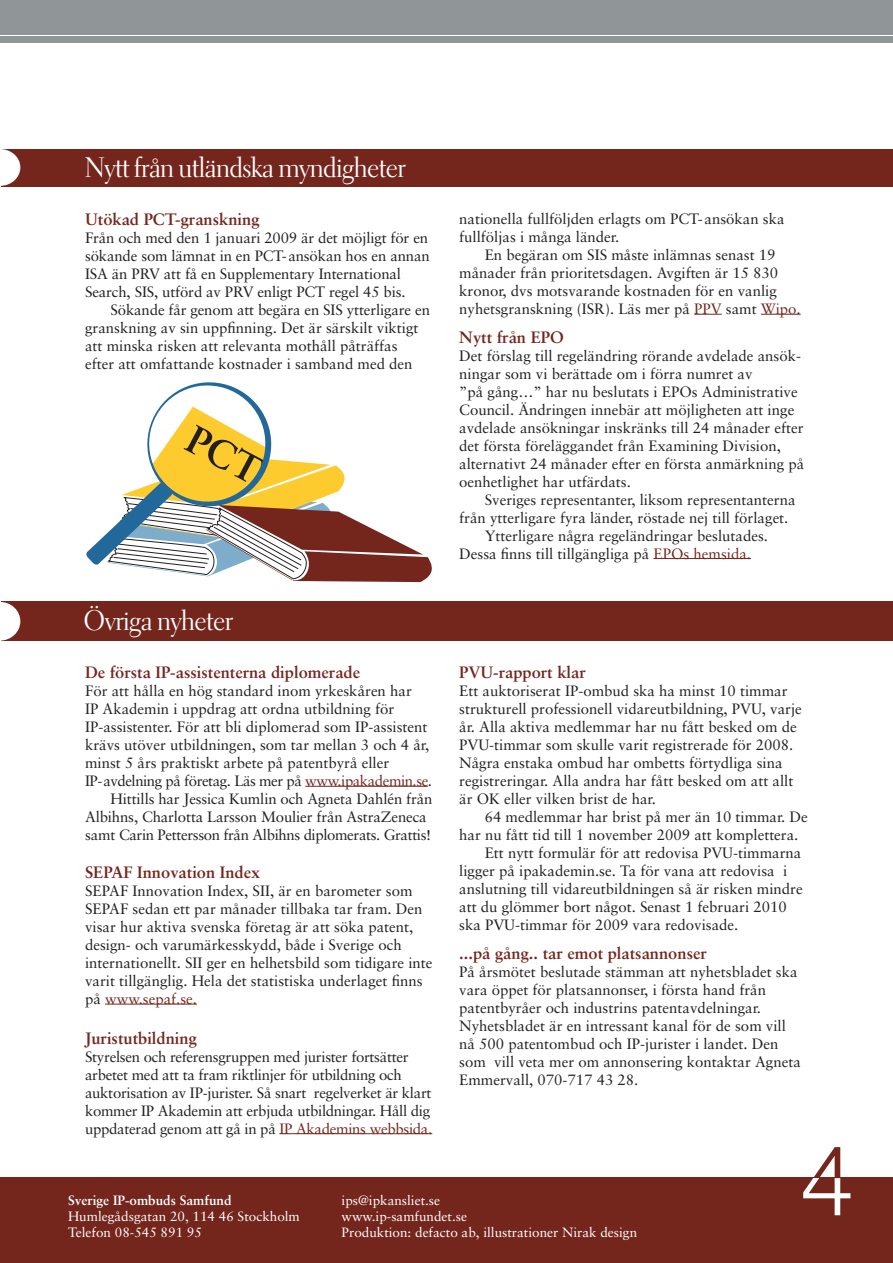
<style>
.page{position:relative;width:893px;height:1263px;background:#fff}
.page>*{position:absolute;margin:0;border:0;box-sizing:border-box;transform-origin:0 0}
.t1{font:28.5px "Electra LH Display";letter-spacing:.005em;color:#fff}
.Brödtext{font:700 16.5px "Sabon";color:#74261d}
.Rubbe{font:700 16.5px "Sabon";color:#74261d}
.Brödtext-2{font:15px/18px "Sabon";color:#231f20}
.Rubbe-2{font:15px "Sabon";color:#231f20}
.Brödtext-3{font:15px/18px "Sabon";letter-spacing:-.02em;color:#231f20}
.Brödtext-4{font:13.5px/16.2px "Sabon";color:#fff}
.Brödtext-5{font:700 13.5px "Sabon";color:#fff}
.s1{color:#74261d}
</style>
<div class="page">
<div style="left:0;top:0;width:893px;height:34px;background:#909597"></div>
<div style="left:0;top:36px;width:893px;height:7px;background:#909597"></div>
<div style="left:0;top:1178px;width:893px;height:85px;background:#74261d"></div>
<svg style="left:803px;top:1147px;width:47px;height:68px"></svg>
<div style="left:1px;top:602px;width:892px;height:39px;background:#74261d"></div>
<svg style="left:1px;top:602px;width:19px;height:39px"></svg>
<hr style="left:305px;top:786px;width:123px;height:1px;background:#74261d">
<hr style="left:105px;top:1004px;width:92px;height:1px;background:#74261d">
<hr style="left:279px;top:1133px;width:153px;height:1px;background:#74261d">
<div style="left:1px;top:149px;width:892px;height:37px;background:#74261d"></div>
<svg style="left:1px;top:149px;width:19px;height:37px"></svg>
<svg style="left:694px;top:314px;width:28px;height:1px"></svg>
<hr style="left:761px;top:314px;width:40px;height:1px;background:#74261d">
<hr style="left:653px;top:558px;width:98px;height:1px;background:#74261d">
<svg style="left:86px;top:382px;width:346px;height:201px"></svg>
<p class="t1" style="left:85px;top:150px;width:322px">Nytt från utländska myndigheter</p>
<p class="Rubbe" style="left:85px;top:209px;width:176px">Utökad PCT-granskning</p>
<p class="Rubbe-2" style="left:85px;top:229px;width:345px">Från och med den 1 januari 2009 är det möjligt för en</p>
<p class="Rubbe-2" style="left:85px;top:247px;width:346px">sökande som lämnat in en PCT-ansökan hos en annan</p>
<p class="Rubbe-2" style="left:85px;top:265px;width:317px">ISA än PRV att få en Supplementary International</p>
<p class="Rubbe-2" style="left:85px;top:283px;width:322px">Search, SIS, utförd av PRV enligt PCT regel 45 bis.</p>
<p class="Rubbe-2" style="left:111px;top:301px;width:321px">Sökande får genom att begära en SIS ytterligare en</p>
<p class="Rubbe-2" style="left:85px;top:319px;width:335px">granskning av sin uppfinning. Det är särskilt viktigt</p>
<p class="Rubbe-2" style="left:85px;top:337px;width:314px">att minska risken att relevanta mothåll påträffas</p>
<p class="Rubbe-2" style="left:85px;top:355px;width:329px">efter att omfattande kostnader i samband med den</p>
<p class="t1" style="left:84px;top:603px;width:151px">Övriga nyheter</p>
<p class="Brödtext" style="left:85px;top:662px;width:277px">De första IP-assistenterna diplomerade</p>
<p class="Brödtext-2" style="left:85px;top:682px;width:349px">För att hålla en hög standard inom yrkeskåren har<br>IP Akademin i uppdrag att ordna utbildning för IP-assistenter. För att bli diplomerad som IP-assistent krävs utöver utbildningen, som tar mellan 3 och 4 år, minst 5 års praktiskt arbete på patentbyrå eller IP-avdelning på företag. Läs mer på <span class="s1">www.ipakademin.se</span>.</p>
<p class="Brödtext-2" style="left:85px;top:790px;width:349px;text-indent:26px">Hittills har Jessica Kumlin och Agneta Dahlén från<br>Albihns, Charlotta Larsson Moulier från AstraZeneca samt Carin Pettersson från Albihns diplomerats. Grattis!</p>
<p class="Brödtext" style="left:85px;top:862px;width:177px">SEPAF Innovation Index</p>
<p class="Brödtext-2" style="left:85px;top:882px;width:349px">SEPAF Innovation Index, SII, är en barometer som SEPAF sedan ett par månader tillbaka tar fram. Den visar hur aktiva svenska företag är att söka patent, design- och varumärkesskydd, både i Sverige och internationellt. SII ger en helhetsbild som tidigare inte varit tillgänglig. Hela det statistiska underlaget finns på <span class="s1">www.sepaf.se.</span></p>
<p class="Brödtext" style="left:85px;top:1028px;width:113px">Juristutbildning</p>
<p class="Brödtext-3" style="left:85px;top:1047px;width:349px">Styrelsen och referensgruppen med jurister fortsätter arbetet med att ta fram riktlinjer för utbildning och auktorisation av IP-jurister. Så snart regelverket är klart kommer IP Akademin att erbjuda utbildningar. Håll dig uppdaterad genom att gå in på <span class="s1">IP Akademins webbsida.</span></p>
<p class="Rubbe-2" style="left:459px;top:210px;width:327px">nationella fullföljden erlagts om PCT- ansökan ska</p>
<p class="Rubbe-2" style="left:459px;top:228px;width:162px">fullföljas i många länder.</p>
<p class="Rubbe-2" style="left:485px;top:246px;width:292px">En begäran om SIS måste inlämnas senast 19</p>
<p class="Rubbe-2" style="left:459px;top:264px;width:320px">månader från prioritetsdagen. Avgiften är 15 830</p>
<p class="Rubbe-2" style="left:459px;top:282px;width:319px">kronor, dvs motsvarande kostnaden för en vanlig</p>
<p class="Rubbe-2" style="left:459px;top:300px;width:343px">nyhetsgranskning (ISR). Läs mer på <span class="s1">PPV</span> samt <span class="s1">Wipo.</span></p>
<p class="Rubbe" style="left:459px;top:327px;width:106px">Nytt från EPO</p>
<p class="Rubbe-2" style="left:459px;top:346px;width:343px">Det förslag till regeländring rörande avdelade ansök-</p>
<p class="Rubbe-2" style="left:459px;top:364px;width:295px">ningar som vi berättade om i förra numret av</p>
<p class="Rubbe-2" style="left:459px;top:382px;width:340px">”på gång…” har nu beslutats i EPOs Administrative</p>
<p class="Rubbe-2" style="left:459px;top:400px;width:337px">Council. Ändringen innebär att möjligheten att inge</p>
<p class="Rubbe-2" style="left:459px;top:418px;width:346px">avdelade ansökningar inskränks till 24 månader efter</p>
<p class="Rubbe-2" style="left:459px;top:436px;width:323px">det första föreläggandet från Examining Division,</p>
<p class="Rubbe-2" style="left:459px;top:454px;width:347px">alternativt 24 månader efter en första anmärkning på</p>
<p class="Rubbe-2" style="left:459px;top:472px;width:173px">oenhetlighet har utfärdats.</p>
<p class="Rubbe-2" style="left:485px;top:490px;width:312px">Sveriges representanter, liksom representanterna</p>
<p class="Rubbe-2" style="left:459px;top:508px;width:331px">från ytterligare fyra länder, röstade nej till förlaget.</p>
<p class="Rubbe-2" style="left:485px;top:526px;width:285px">Ytterligare några regeländringar beslutades.</p>
<p class="Rubbe-2" style="left:459px;top:544px;width:293px">Dessa finns till tillgängliga på <span class="s1">EPOs hemsida.</span></p>
<p class="Brödtext" style="left:459px;top:662px;width:128px">PVU-rapport klar</p>
<p class="Brödtext-2" style="left:459px;top:682px;width:344px">Ett auktoriserat IP-ombud ska ha minst 10 timmar strukturell professionell vidareutbildning, PVU, varje år. Alla aktiva medlemmar har nu fått besked om de PVU-timmar som skulle varit registrerade för 2008.<br>Några enstaka ombud har ombetts förtydliga sina registreringar. Alla andra har fått besked om att allt är OK eller vilken brist de har.</p>
<p class="Brödtext-2" style="left:459px;top:808px;width:350px;text-indent:26px">64 medlemmar har brist på mer än 10 timmar. De har nu fått tid till 1 november 2009 att komplettera.</p>
<p class="Brödtext-2" style="left:459px;top:844px;width:345px;text-indent:26px">Ett nytt formulär för att redovisa PVU-timmarna ligger på ipakademin.se. Ta för vana att redovisa i anslutning till vidareutbildningen så är risken mindre att du glömmer bort något. Senast 1 februari 2010 ska PVU-timmar för 2009 vara redovisade.</p>
<p class="Brödtext" style="left:459px;top:943px;width:249px">...på gång.. tar emot platsannonser</p>
<p class="Brödtext-2" style="left:459px;top:962px;width:343px">På årsmötet beslutade stämman att nyhetsbladet ska vara öppet för platsannonser, i första hand från patentbyråer och industrins patentavdelningar.<br>Nyhetsbladet är en intressant kanal för de som vill nå 500 patentombud och IP-jurister i landet. Den som vill veta mer om annonsering kontaktar Agneta Emmervall, 070-717 43 28.</p>
<p class="Brödtext-5" style="left:68px;top:1192px;width:165px">Sverige IP-ombuds Samfund</p>
<p class="Brödtext-4" style="left:68px;top:1208px;width:233px">Humlegådsgatan 20, 114 46 Stockholm<br>Telefon 08-545 891 95</p>
<p class="Brödtext-4" style="left:342px;top:1192px;width:127px">ips@ipkansliet.se www.ip-samfundet.se</p>
<p class="Brödtext-4" style="left:342px;top:1224px;width:297px">Produktion: defacto ab, illustrationer Nirak design</p>
</div>
